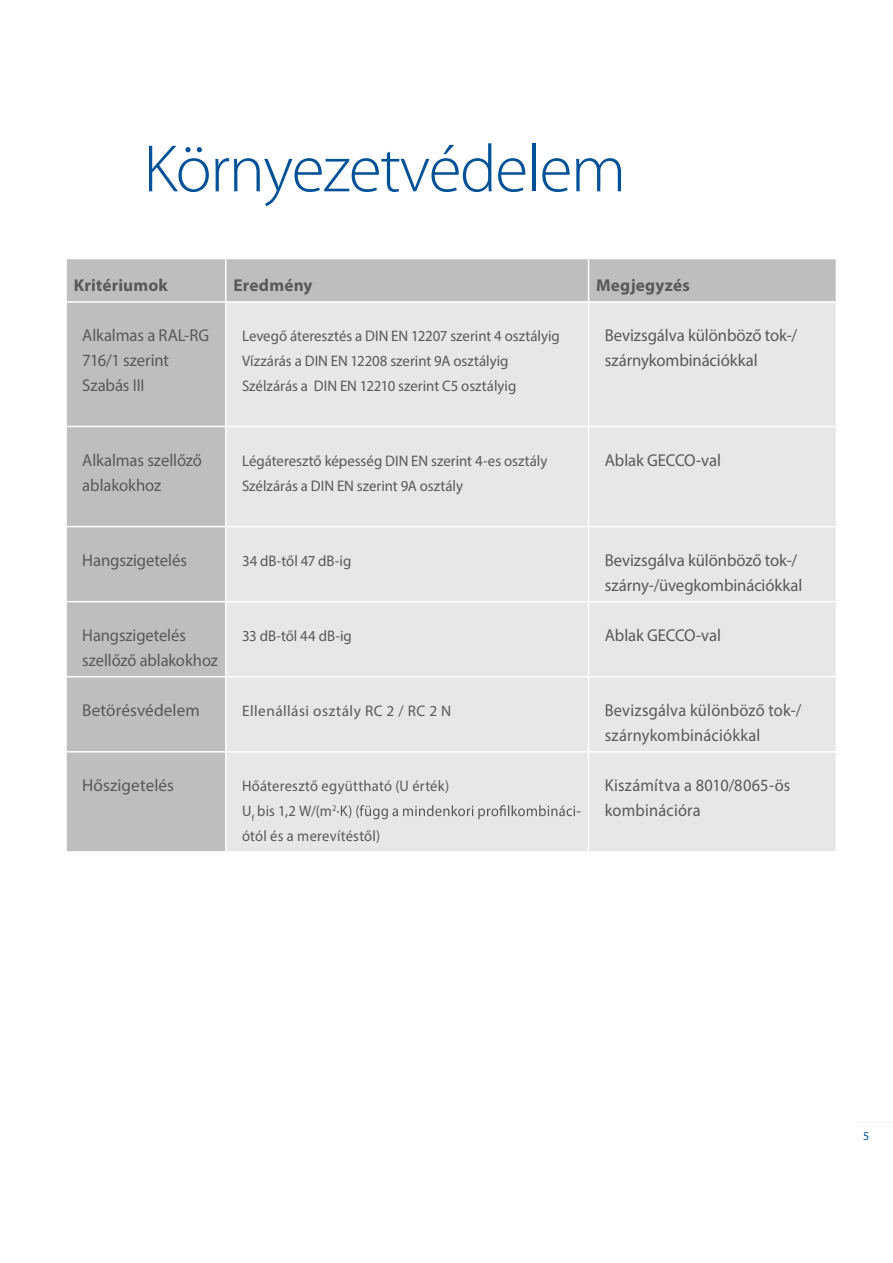
<style>
.page{position:relative;width:893px;height:1263px;background:#fff}
.page>*{position:absolute;margin:0;border:0;box-sizing:border-box;transform-origin:0 0}
.t1{font:300 67.5px "Myriad Pro";letter-spacing:-.02em;color:#005198}
.t2{font:17.25px/25px "Myriad Pro";color:#58595b}
.t3{font:17.25px/25px "Myriad Pro";color:#58595b;scale:.95 1}
.t4{font:17.25px/25px "Myriad Pro";color:#58595b;scale:.96 1}
.t5{font:700 17.25px "Myriad Pro";letter-spacing:.01em;color:#58595b}
.t6{font:15.3px/25px "Myriad Pro";color:#58595b}
.t7{font:15.3px/25px "Myriad Pro";letter-spacing:.02em;color:#58595b;scale:.95 1}
.t8{font:15.3px "Myriad Pro";letter-spacing:.03em;color:#58595b}
.t9{font:15.3px "Myriad Pro";color:#58595b;scale:.95 1}
.t10{font:12px "Myriad Pro";color:#005297}
</style>
<div class="page">
<div style="left:66px;top:259px;width:770px;height:592px;background:#bcbec0"></div>
<div style="left:226px;top:303px;width:610px;height:548px;background:#e6e7e8"></div>
<hr style="left:225px;top:259px;width:2px;height:42px;background:#fff">
<hr style="left:588px;top:259px;width:1px;height:42px;background:#fff">
<hr style="left:65px;top:303px;width:2px;height:122px;background:#fff">
<hr style="left:588px;top:303px;width:1px;height:122px;background:#fff">
<hr style="left:65px;top:426px;width:161px;height:1px;background:#fff">
<hr style="left:65px;top:427px;width:2px;height:99px;background:#fff">
<hr style="left:226px;top:426px;width:363px;height:1px;background:#fff">
<hr style="left:589px;top:426px;width:248px;height:1px;background:#fff">
<hr style="left:588px;top:427px;width:1px;height:99px;background:#fff">
<hr style="left:65px;top:526px;width:161px;height:1px;background:#fff">
<hr style="left:65px;top:527px;width:2px;height:74px;background:#fff">
<hr style="left:226px;top:526px;width:363px;height:1px;background:#fff">
<hr style="left:589px;top:526px;width:248px;height:1px;background:#fff">
<hr style="left:588px;top:527px;width:1px;height:74px;background:#fff">
<hr style="left:65px;top:601px;width:161px;height:1px;background:#fff">
<hr style="left:65px;top:603px;width:2px;height:73px;background:#fff">
<hr style="left:226px;top:601px;width:363px;height:1px;background:#fff">
<hr style="left:589px;top:601px;width:248px;height:1px;background:#fff">
<hr style="left:588px;top:603px;width:1px;height:73px;background:#fff">
<hr style="left:65px;top:676px;width:161px;height:1px;background:#fff">
<hr style="left:65px;top:678px;width:2px;height:73px;background:#fff">
<hr style="left:226px;top:676px;width:363px;height:1px;background:#fff">
<hr style="left:589px;top:676px;width:248px;height:1px;background:#fff">
<hr style="left:588px;top:678px;width:1px;height:73px;background:#fff">
<hr style="left:65px;top:751px;width:161px;height:1px;background:#fff">
<hr style="left:65px;top:753px;width:2px;height:98px;background:#fff">
<hr style="left:226px;top:751px;width:363px;height:1px;background:#fff">
<hr style="left:589px;top:751px;width:248px;height:1px;background:#fff">
<hr style="left:588px;top:753px;width:1px;height:98px;background:#fff">
<hr style="left:65px;top:259px;width:2px;height:42px;background:#fff">
<hr style="left:65px;top:301px;width:161px;height:2px;background:#fff">
<hr style="left:226px;top:301px;width:363px;height:2px;background:#fff">
<hr style="left:225px;top:303px;width:2px;height:122px;background:#fff">
<hr style="left:589px;top:301px;width:248px;height:2px;background:#fff">
<hr style="left:225px;top:427px;width:2px;height:99px;background:#fff">
<hr style="left:225px;top:527px;width:2px;height:74px;background:#fff">
<hr style="left:225px;top:603px;width:2px;height:73px;background:#fff">
<hr style="left:225px;top:678px;width:2px;height:73px;background:#fff">
<hr style="left:225px;top:753px;width:2px;height:98px;background:#fff">
<svg style="left:337px;top:805px;width:238px;height:14px;background:#c7c8c9"></svg>
<h1 class="t1" style="left:144px;top:132px;width:484px">Környezetvédelem</h1>
<p class="t5" style="left:74px;top:275px;width:96px">Kritériumok</p>
<p class="t5" style="left:233px;top:275px;width:81px">Eredmény</p>
<p class="t5" style="left:596px;top:275px;width:95px">Megjegyzés</p>
<p class="t2" style="left:82px;top:322px;width:129px">Alkalmas a RAL-RG<br>716/1 szerint<br>Szabás III</p>
<p class="t6" style="left:242px;top:323px;width:319px">Levegő áteresztés a DIN EN 12207 szerint 4 osztályig<br>Vízzárás a DIN EN 12208 szerint 9A osztályig<br>Szélzárás a DIN EN 12210 szerint C5 osztályig</p>
<p class="t2" style="left:605px;top:322px;width:194px">Bevizsgálva különböző tok-/ szárnykombinációkkal</p>
<p class="t2" style="left:82px;top:447px;width:121px">Alkalmas szellőző ablakokhoz</p>
<p class="t6" style="left:242px;top:448px;width:307px">Légáteresztő képesség DIN EN szerint 4-es osztály<br>Szélzárás a DIN EN szerint 9A osztály</p>
<p class="t2" style="left:605px;top:447px;width:118px">Ablak GECCO-val</p>
<p class="t2" style="left:82px;top:547px;width:106px">Hangszigetelés</p>
<p class="t6" style="left:242px;top:548px;width:111px">34 dB-től 47 dB-ig</p>
<p class="t2" style="left:605px;top:547px;width:199px">Bevizsgálva különböző tok-/ szárny-/üvegkombinációkkal</p>
<p class="t4" style="left:82px;top:622px;width:143px">Hangszigetelés szellőző ablakokhoz</p>
<p class="t6" style="left:242px;top:623px;width:111px">33 dB-től 44 dB-ig</p>
<p class="t2" style="left:605px;top:622px;width:118px">Ablak GECCO-val</p>
<p class="t2" style="left:82px;top:697px;width:119px">Betörésvédelem</p>
<p class="t8" style="left:242px;top:701px;width:211px">Ellenállási osztály RC 2 / RC 2 N</p>
<p class="t3" style="left:605px;top:697px;width:208px">Bevizsgálva különböző tok-/ szárnykombinációkkal</p>
<p class="t2" style="left:82px;top:772px;width:93px">Hőszigetelés</p>
<p class="t7" style="left:242px;top:773px;width:220px">Hőáteresztő együttható (U érték)<br>U<sub>f</sub> bis 1,2 W/(m<sup>2</sup></p>
<p class="t3" style="left:605px;top:772px;width:197px">Kiszámítva a 8010/8065-ös kombinációra</p>
<p class="t9" style="left:576px;top:801px;width:6px">-</p>
<p class="t9" style="left:242px;top:826px;width:147px">ótól és a merevítéstől)</p>
<p class="t10" style="left:863px;top:1128px;width:8px">5</p>
</div>
